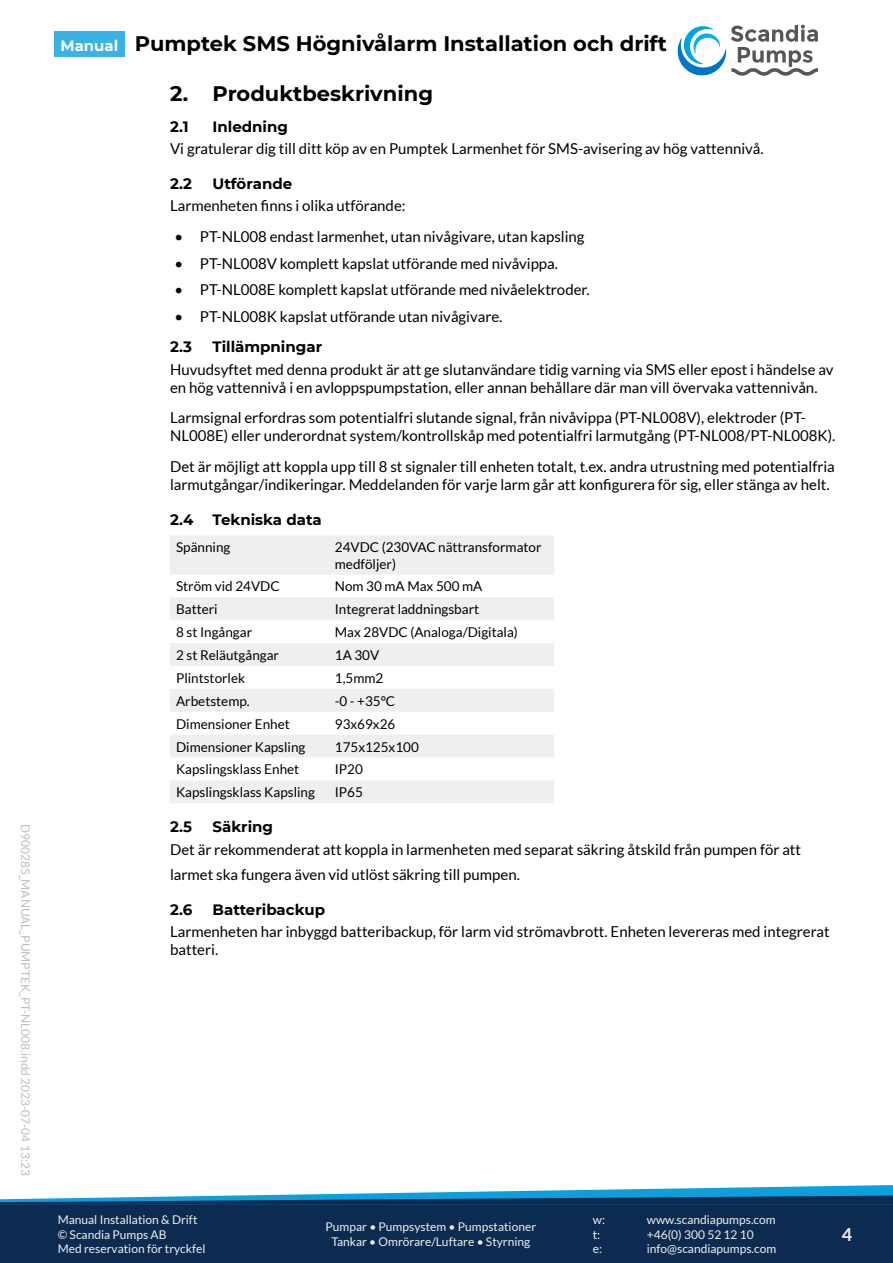
<style>
.page{position:relative;width:893px;height:1263px;background:#fff}
.page>*{position:absolute;margin:0;border:0;box-sizing:border-box;transform-origin:0 0}
.t1{font:700 21px "Montserrat";color:#000}
.t2{font:700 18px "Lato";color:#edf0ef}
.content-m{font:15px/18px "Lato";color:#000}
.t3{font:700 15px "Montserrat";color:#000}
.t4{font:700 15px "Montserrat";color:#fff}
.table_body{font:13.5px/16.2px "Lato";color:#000}
.t5{font:12px/14.4px "Lato";color:#edf0ef}
.t6{font:12px "Lato";color:#c0bebe}
</style>
<div class="page">
<svg style="left:677px;top:25px;width:141px;height:51px"></svg>
<div style="left:0;top:1203px;width:893px;height:60px;background:#0d2b51"></div>
<svg style="left:0;top:1185px;width:893px;height:20px"></svg>
<div style="left:54px;top:32px;width:71px;height:25px;background:#38b3e4"></div>
<svg style="left:170px;top:536px;width:384px;height:267px;fill:#edf0ef"></svg>
<p class="t6" style="left:32px;top:824px;width:353px;rotate:90deg">D900285_MANUAL_PUMPTEK_PT-NL008.indd 2023-07-04 13:23</p>
<p class="t4" style="left:60px;top:35px;width:60px">Manual</p>
<h1 class="t1" style="left:135px;top:29px;width:534px">Pumptek SMS Högnivålarm Installation och drift</h1>
<p class="t1" style="left:170px;top:79px;width:264px">2. Produktbeskrivning</p>
<p class="t3" style="left:170px;top:116px;width:20px">2.1</p>
<p class="t3" style="left:213px;top:116px;width:77px">Inledning</p>
<p class="content-m" style="left:170px;top:140px;width:595px">Vi gratulerar dig till ditt köp av en Pumptek Larmenhet för SMS-avisering av hög vattennivå.</p>
<p class="t3" style="left:170px;top:173px;width:23px">2.2</p>
<p class="t3" style="left:213px;top:173px;width:81px">Utförande</p>
<p class="content-m" style="left:170px;top:197px;width:237px">Larmenheten finns i olika utförande:</p>
<p class="content-m" style="left:174px;top:228px;width:412px">• PT-NL008 endast larmenhet, utan nivågivare, utan kapsling</p>
<p class="content-m" style="left:174px;top:254px;width:385px">• PT-NL008V komplett kapslat utförande med nivåvippa.</p>
<p class="content-m" style="left:174px;top:281px;width:417px">• PT-NL008E komplett kapslat utförande med nivåelektroder.</p>
<p class="content-m" style="left:174px;top:307px;width:330px">• PT-NL008K kapslat utförande utan nivågivare.</p>
<p class="t3" style="left:170px;top:336px;width:23px">2.3</p>
<p class="t3" style="left:213px;top:336px;width:111px">Tillämpningar</p>
<p class="content-m" style="left:170px;top:360px;width:665px">Huvudsyftet med denna produkt är att ge slutanvändare tidig varning via SMS eller epost i händelse av en hög vattennivå i en avloppspumpstation, eller annan behållare där man vill övervaka vattennivån.</p>
<p class="content-m" style="left:170px;top:409px;width:667px">Larmsignal erfordras som potentialfri slutande signal, från nivåvippa (PT-NL008V), elektroder (PT-<br>NL008E) eller underordnat system/kontrollskåp med potentialfri larmutgång (PT-NL008/PT-NL008K).</p>
<p class="content-m" style="left:170px;top:458px;width:666px">Det är möjligt att koppla upp till 8 st signaler till enheten totalt, t.ex. andra utrustning med potentialfria larmutgångar/indikeringar. Meddelanden för varje larm går att konfigurera för sig, eller stänga av helt.</p>
<p class="t3" style="left:170px;top:509px;width:25px">2.4</p>
<p class="t3" style="left:213px;top:509px;width:111px">Tekniska data</p>
<p class="table_body" style="left:176px;top:539px;width:56px">Spänning</p>
<p class="table_body" style="left:335px;top:539px;width:208px">24VDC (230VAC nättransformator medföljer)</p>
<p class="table_body" style="left:176px;top:578px;width:105px">Ström vid 24VDC</p>
<p class="table_body" style="left:335px;top:578px;width:149px">Nom 30 mA Max 500 mA</p>
<p class="table_body" style="left:176px;top:601px;width:43px">Batteri</p>
<p class="table_body" style="left:335px;top:601px;width:146px">Integrerat laddningsbart</p>
<p class="table_body" style="left:176px;top:624px;width:78px">8 st Ingångar</p>
<p class="table_body" style="left:335px;top:624px;width:185px">Max 28VDC (Analoga/Digitala)</p>
<p class="table_body" style="left:176px;top:647px;width:104px">2 st Reläutgångar</p>
<p class="table_body" style="left:335px;top:647px;width:46px">1A 30V</p>
<p class="table_body" style="left:176px;top:670px;width:71px">Plintstorlek</p>
<p class="table_body" style="left:335px;top:670px;width:50px">1,5mm2</p>
<p class="table_body" style="left:176px;top:693px;width:75px">Arbetstemp.</p>
<p class="table_body" style="left:335px;top:693px;width:62px">-0 - +35°C</p>
<p class="table_body" style="left:176px;top:715px;width:115px">Dimensioner Enhet</p>
<p class="table_body" style="left:335px;top:715px;width:62px">93x69x26</p>
<p class="table_body" style="left:176px;top:738px;width:131px">Dimensioner Kapsling</p>
<p class="table_body" style="left:335px;top:738px;width:86px">175x125x100</p>
<p class="table_body" style="left:176px;top:761px;width:125px">Kapslingsklass Enhet</p>
<p class="table_body" style="left:335px;top:761px;width:30px">IP20</p>
<p class="table_body" style="left:176px;top:784px;width:140px">Kapslingsklass Kapsling</p>
<p class="table_body" style="left:335px;top:784px;width:30px">IP65</p>
<p class="t3" style="left:170px;top:816px;width:23px">2.5</p>
<p class="t3" style="left:213px;top:816px;width:62px">Säkring</p>
<p class="content-m" style="left:170px;top:836px;width:633px;line-height:25.2px">Det är rekommenderat att koppla in larmenheten med separat säkring åtskild från pumpen för att larmet ska fungera även vid utlöst säkring till pumpen.</p>
<p class="t3" style="left:170px;top:898px;width:24px">2.6</p>
<p class="t3" style="left:213px;top:898px;width:114px">Batteribackup</p>
<p class="content-m" style="left:170px;top:922px;width:661px">Larmenheten har inbyggd batteribackup, för larm vid strömavbrott. Enheten levereras med integrerat batteri.</p>
<p class="t5" style="left:58px;top:1213px;width:149px">Manual Installation &amp; Drift © Scandia Pumps AB<br>Med reservation för tryckfel</p>
<p class="t5" style="left:326px;top:1220px;width:212px;text-align:center">Pumpar • Pumpsystem • Pumpstationer<br>Tankar • Omrörare/Luftare • Styrning</p>
<p class="t5" style="left:593px;top:1213px;width:14px">w:</p>
<p class="t5" style="left:647px;top:1213px;width:130px">www.scandiapumps.com</p>
<p class="t5" style="left:593px;top:1227px;width:9px">t:</p>
<p class="t5" style="left:647px;top:1227px;width:108px">+46(0) 300 52 12 10</p>
<p class="t5" style="left:593px;top:1241px;width:11px">e:</p>
<p class="t5" style="left:647px;top:1241px;width:131px">info@scandiapumps.com</p>
<p class="t2" style="left:842px;top:1224px;width:12px">4</p>
</div>
